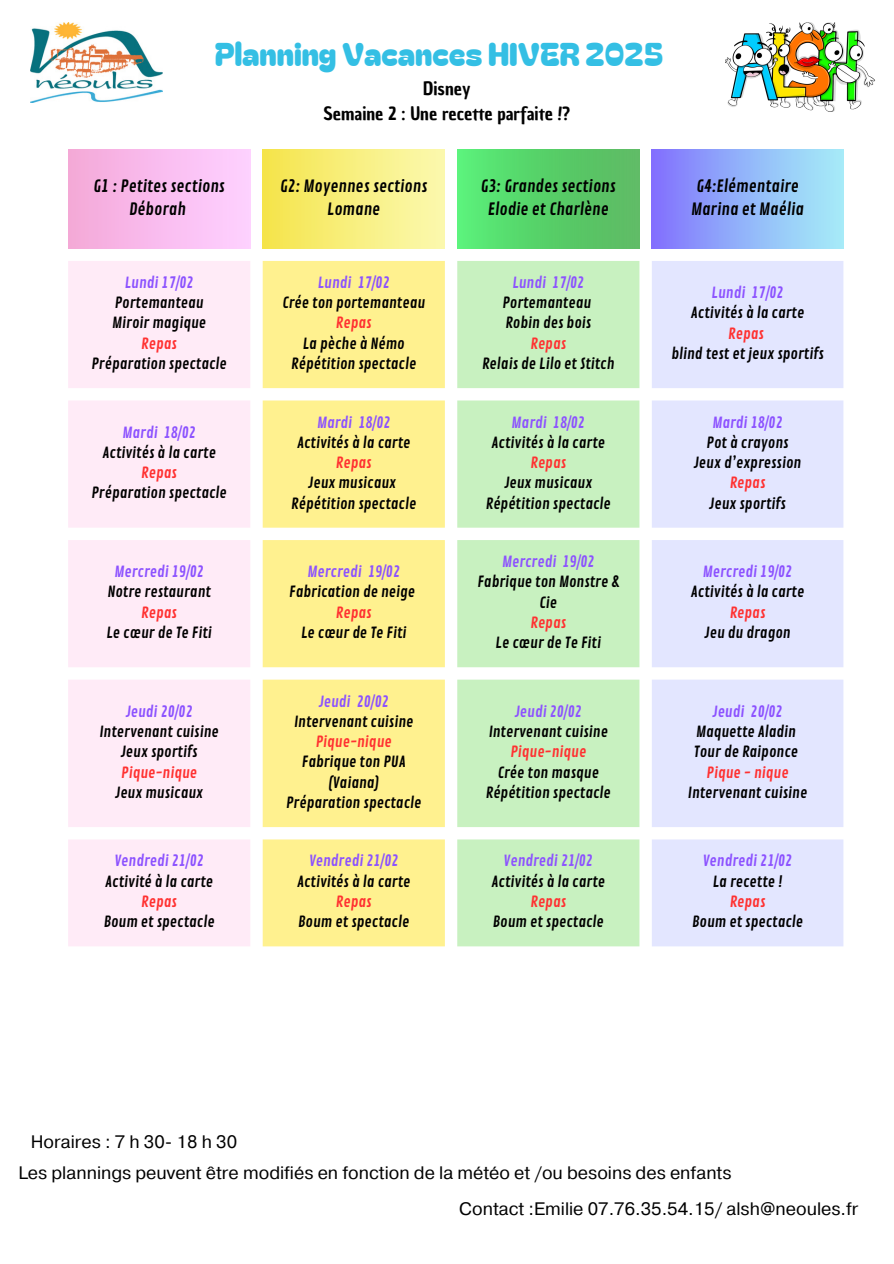
<style>
.page{position:relative;width:894px;height:1264px;background:#fff}
.page>*{position:absolute;margin:0;border:0;box-sizing:border-box;transform-origin:0 0}
.t1{font:31.5px "Bagel Fat One";color:#34bfe4}
.t2{font:18px "Pragmatica";color:#000}
.t3{font:18px "Chau Philomene One";color:#000}
.t4{font:16.5px "Contrail One";color:#000}
.t5{font:15px/20.2px "Contrail One";color:#000;text-align:center}
.t6{font:15px "Contrail One";color:#8c52ff}
.t7{font:15px "Contrail One";color:#ff3131}
</style>
<div class="page">
<img style="left:725px;top:23px;width:150px;height:88px">
<svg style="left:68px;top:261px;width:182px;height:685px;background:#ffecf7"></svg>
<svg style="left:262px;top:261px;width:183px;height:685px;background:#fff297"></svg>
<svg style="left:457px;top:261px;width:182px;height:685px;background:#ccf2c4"></svg>
<svg style="left:652px;top:261px;width:191px;height:685px;background:#e5e7ff"></svg>
<div style="left:68px;top:149px;width:182px;height:99px;background:linear-gradient(to right,#f4a8d9,#fed1ff)"></div>
<div style="left:262px;top:149px;width:183px;height:99px;background:linear-gradient(to right,#f5e44b,#fbf9b1)"></div>
<div style="left:457px;top:149px;width:182px;height:99px;background:linear-gradient(to right,#57ee76,#5bb660)"></div>
<div style="left:651px;top:149px;width:192px;height:99px;background:linear-gradient(to right,#8174fd,#a5f1f7)"></div>
<img style="left:30px;top:23px;width:132px;height:79px">
<p class="t1" style="left:215px;top:29px;width:449px">Planning Vacances HIVER 2025</p>
<p class="t4" style="left:93px;top:176px;width:133px">G1 : Petites sections</p>
<h1 class="t4" style="left:129px;top:199px;width:58px">Déborah</h1>
<p class="t6" style="left:125px;top:274px;width:70px">Lundi 17/02</p>
<p class="t5" style="left:115px;top:293px;width:90px">Portemanteau</p>
<p class="t5" style="left:112px;top:313px;width:95px">Miroir magique</p>
<p class="t7" style="left:141px;top:334px;width:37px">Repas</p>
<p class="t5" style="left:91px;top:354px;width:137px">Préparation spectacle</p>
<p class="t6" style="left:122px;top:423px;width:75px">Mardi 18/02</p>
<p class="t5" style="left:102px;top:443px;width:115px">Activités à la carte</p>
<p class="t7" style="left:141px;top:464px;width:37px">Repas</p>
<p class="t5" style="left:91px;top:483px;width:137px">Préparation spectacle</p>
<p class="t6" style="left:114px;top:563px;width:91px">Mercredi 19/02</p>
<p class="t5" style="left:107px;top:582px;width:105px">Notre restaurant</p>
<p class="t7" style="left:141px;top:603px;width:37px">Repas</p>
<p class="t5" style="left:106px;top:623px;width:107px">Le cœur de Te Fiti</p>
<p class="t6" style="left:126px;top:702px;width:68px">Jeudi 20/02</p>
<p class="t5" style="left:99px;top:722px;width:121px">Intervenant cuisine</p>
<p class="t5" style="left:121px;top:742px;width:78px">Jeux sportifs</p>
<p class="t7" style="left:121px;top:763px;width:77px">Pique-nique</p>
<p class="t5" style="left:115px;top:782px;width:89px">Jeux musicaux</p>
<p class="t6" style="left:114px;top:852px;width:91px">Vendredi 21/02</p>
<p class="t5" style="left:105px;top:871px;width:109px">Activité à la carte</p>
<p class="t7" style="left:141px;top:892px;width:37px">Repas</p>
<p class="t5" style="left:104px;top:912px;width:112px">Boum et spectacle</p>
<p class="t3" style="left:423px;top:76px;width:49px">Disney</p>
<p class="t3" style="left:323px;top:101px;width:248px">Semaine 2 : Une recette parfaite !?</p>
<p class="t4" style="left:280px;top:176px;width:149px">G2: Moyennes sections</p>
<p class="t4" style="left:327px;top:199px;width:55px">Lomane</p>
<p class="t6" style="left:318px;top:274px;width:73px">Lundi 17/02</p>
<p class="t5" style="left:282px;top:293px;width:144px">Crée ton portemanteau</p>
<p class="t7" style="left:336px;top:314px;width:37px">Repas</p>
<p class="t5" style="left:303px;top:334px;width:103px">La pèche à Némo</p>
<p class="t5" style="left:291px;top:354px;width:127px">Répétition spectacle</p>
<p class="t6" style="left:317px;top:413px;width:75px">Mardi 18/02</p>
<p class="t5" style="left:297px;top:433px;width:115px">Activités à la carte</p>
<p class="t7" style="left:336px;top:454px;width:37px">Repas</p>
<p class="t5" style="left:308px;top:473px;width:89px">Jeux musicaux</p>
<p class="t5" style="left:291px;top:493px;width:127px">Répétition spectacle</p>
<p class="t6" style="left:307px;top:563px;width:94px">Mercredi 19/02</p>
<p class="t5" style="left:289px;top:582px;width:127px">Fabrication de neige</p>
<p class="t7" style="left:336px;top:603px;width:37px">Repas</p>
<p class="t5" style="left:301px;top:623px;width:107px">Le cœur de Te Fiti</p>
<p class="t6" style="left:318px;top:692px;width:72px">Jeudi 20/02</p>
<p class="t5" style="left:294px;top:712px;width:121px">Intervenant cuisine</p>
<p class="t7" style="left:316px;top:733px;width:77px">Pique-nique</p>
<p class="t5" style="left:302px;top:752px;width:105px">Fabrique ton PUA (Vaiana)</p>
<p class="t5" style="left:286px;top:793px;width:137px">Préparation spectacle</p>
<p class="t6" style="left:309px;top:852px;width:91px">Vendredi 21/02</p>
<p class="t5" style="left:297px;top:871px;width:115px">Activités à la carte</p>
<p class="t7" style="left:336px;top:892px;width:37px">Repas</p>
<p class="t5" style="left:298px;top:912px;width:112px">Boum et spectacle</p>
<p class="t4" style="left:480px;top:176px;width:136px">G3: Grandes sections</p>
<p class="t4" style="left:487px;top:199px;width:123px">Elodie et Charlène</p>
<p class="t6" style="left:512px;top:274px;width:73px">Lundi 17/02</p>
<p class="t5" style="left:502px;top:293px;width:90px">Portemanteau</p>
<p class="t5" style="left:505px;top:313px;width:87px">Robin des bois</p>
<p class="t7" style="left:530px;top:334px;width:37px">Repas</p>
<p class="t5" style="left:482px;top:354px;width:134px">Relais de Lilo et Stitch</p>
<p class="t6" style="left:511px;top:413px;width:75px">Mardi 18/02</p>
<p class="t5" style="left:491px;top:433px;width:115px">Activités à la carte</p>
<p class="t7" style="left:530px;top:454px;width:37px">Repas</p>
<p class="t5" style="left:504px;top:473px;width:89px">Jeux musicaux</p>
<p class="t5" style="left:485px;top:493px;width:127px">Répétition spectacle</p>
<p class="t6" style="left:502px;top:553px;width:94px">Mercredi 19/02</p>
<p class="t5" style="left:477px;top:572px;width:143px">Fabrique ton Monstre &amp;<br>Cie</p>
<p class="t7" style="left:530px;top:613px;width:37px">Repas</p>
<p class="t5" style="left:495px;top:633px;width:107px">Le cœur de Te Fiti</p>
<p class="t6" style="left:514px;top:702px;width:68px">Jeudi 20/02</p>
<p class="t5" style="left:488px;top:722px;width:121px">Intervenant cuisine</p>
<p class="t7" style="left:510px;top:743px;width:77px">Pique-nique</p>
<p class="t5" style="left:497px;top:762px;width:103px">Crée ton masque</p>
<p class="t5" style="left:485px;top:782px;width:127px">Répétition spectacle</p>
<p class="t6" style="left:503px;top:852px;width:91px">Vendredi 21/02</p>
<p class="t5" style="left:491px;top:871px;width:115px">Activités à la carte</p>
<p class="t7" style="left:530px;top:892px;width:37px">Repas</p>
<p class="t5" style="left:492px;top:912px;width:112px">Boum et spectacle</p>
<p class="t4" style="left:696px;top:176px;width:104px">G4:Elémentaire</p>
<p class="t4" style="left:691px;top:199px;width:114px">Marina et Maélia</p>
<p class="t6" style="left:711px;top:284px;width:73px">Lundi 17/02</p>
<p class="t5" style="left:690px;top:303px;width:115px">Activités à la carte</p>
<p class="t7" style="left:728px;top:324px;width:37px">Repas</p>
<p class="t5" style="left:671px;top:344px;width:154px">blind test et jeux sportifs</p>
<p class="t6" style="left:712px;top:413px;width:72px">Mardi 18/02</p>
<p class="t5" style="left:706px;top:433px;width:83px">Pot à crayons</p>
<p class="t5" style="left:693px;top:453px;width:109px">Jeux d’expression</p>
<p class="t7" style="left:729px;top:474px;width:37px">Repas</p>
<p class="t5" style="left:709px;top:493px;width:78px">Jeux sportifs</p>
<p class="t6" style="left:702px;top:563px;width:91px">Mercredi 19/02</p>
<p class="t5" style="left:690px;top:582px;width:115px">Activités à la carte</p>
<p class="t7" style="left:729px;top:603px;width:37px">Repas</p>
<p class="t5" style="left:704px;top:623px;width:87px">Jeu du dragon</p>
<p class="t6" style="left:712px;top:702px;width:72px">Jeudi 20/02</p>
<p class="t5" style="left:695px;top:722px;width:101px">Maquette Aladin</p>
<p class="t5" style="left:693px;top:742px;width:106px">Tour de Raiponce</p>
<p class="t7" style="left:706px;top:763px;width:84px">Pique - nique</p>
<p class="t5" style="left:687px;top:782px;width:121px">Intervenant cuisine</p>
<p class="t6" style="left:702px;top:852px;width:91px">Vendredi 21/02</p>
<p class="t5" style="left:712px;top:871px;width:71px">La recette !</p>
<p class="t7" style="left:729px;top:892px;width:37px">Repas</p>
<p class="t5" style="left:692px;top:912px;width:112px">Boum et spectacle</p>
<p class="t2" style="left:31px;top:1129px;width:208px">Horaires : 7 h 30- 18 h 30</p>
<p class="t2" style="left:18px;top:1160px;width:714px">Les plannings peuvent être modifiés en fonction de la météo et /ou besoins des enfants</p>
<p class="t2" style="left:459px;top:1196px;width:400px">Contact :Emilie 07.76.35.54.15/ alsh@neoules.fr</p>
</div>
